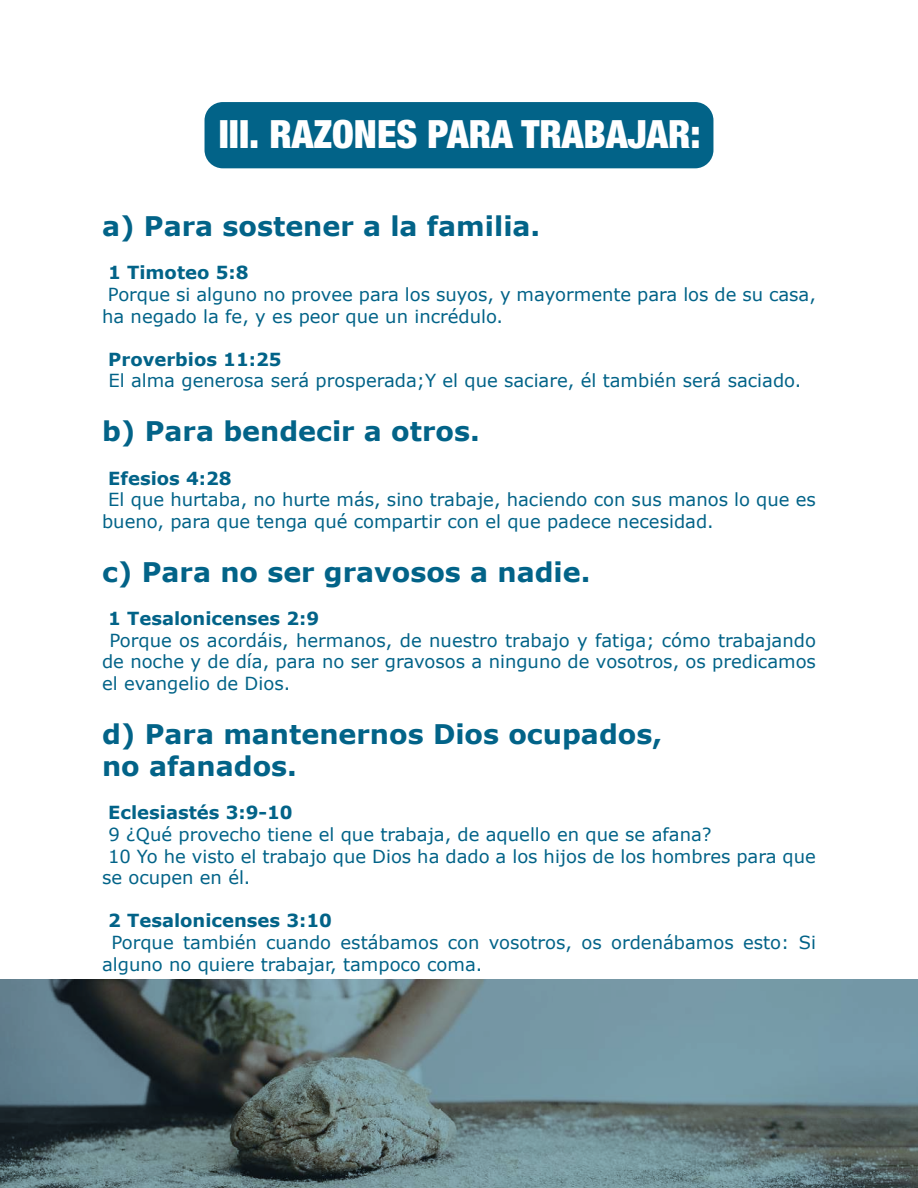
<style>
.page{position:relative;width:918px;height:1188px;background:#fff}
.page>*{position:absolute;margin:0;border:0;box-sizing:border-box;transform-origin:0 0}
.t1{font:900 condensed 39px "Helvetica Neue";color:#fff}
.t2{font:700 27px/32.4px "Verdana";color:#026388}
.t3{font:18px/21.6px "Verdana";color:#026388}
.t4{font:700 18px "Verdana";color:#026388}
</style>
<div class="page">
<div style="left:205px;top:102px;width:508px;height:66px;background:#026388;border-radius:18px"></div>
<svg style="left:0;top:979px;width:918px;height:209px;background:#61797f"></svg>
<h1 class="t1" style="left:219px;top:110px;width:483px">III. RAZONES PARA TRABAJAR:</h1>
<h2 class="t2" style="left:102px;top:210px;width:440px">a) Para sostener a la familia.</h2>
<p class="t4" style="left:108px;top:260px;width:142px">1 Timoteo 5:8</p>
<p class="t3" style="left:102px;top:283px;width:715px;text-indent:6px">Porque si alguno no provee para los suyos, y mayormente para los de su casa, ha negado la fe, y es peor que un incrédulo.</p>
<p class="t4" style="left:108px;top:346px;width:175px">Proverbios 11:25</p>
<p class="t3" style="left:108px;top:370px;width:695px">El alma generosa será prosperada;Y el que saciare, él también será saciado.</p>
<h2 class="t2" style="left:102px;top:415px;width:379px">b) Para bendecir a otros.</h2>
<p class="t4" style="left:108px;top:465px;width:125px">Efesios 4:28</p>
<p class="t3" style="left:102px;top:489px;width:715px;text-indent:6px">El que hurtaba, no hurte más, sino trabaje, haciendo con sus manos lo que es bueno, para que tenga qué compartir con el que padece necesidad.</p>
<h2 class="t2" style="left:102px;top:555px;width:490px">c) Para no ser gravosos a nadie.</h2>
<p class="t4" style="left:108px;top:606px;width:213px">1 Tesalonicenses 2:9</p>
<p class="t3" style="left:102px;top:629px;width:715px;text-align:justify;text-indent:7px">Porque os acordáis, hermanos, de nuestro trabajo y fatiga; cómo trabajando de noche y de día, para no ser gravosos a ninguno de vosotros, os predicamos el evangelio de Dios.</p>
<h2 class="t2" style="left:102px;top:717px;width:562px">d) Para mantenernos Dios ocupados, no afanados.</h2>
<p class="t4" style="left:108px;top:800px;width:186px">Eclesiastés 3:9-10</p>
<p class="t3" style="left:108px;top:823px;width:605px">9 ¿Qué provecho tiene el que trabaja, de aquello en que se afana?</p>
<p class="t3" style="left:108px;top:845px;width:709px">10 Yo he visto el trabajo que Dios ha dado a los hijos de los hombres para que</p>
<p class="t3" style="left:102px;top:867px;width:150px">se ocupen en él.</p>
<p class="t4" style="left:108px;top:908px;width:225px">2 Tesalonicenses 3:10</p>
<p class="t3" style="left:102px;top:931px;width:715px;text-indent:9px">Porque también cuando estábamos con vosotros, os ordenábamos esto: Si alguno no quiere trabajar, tampoco coma.</p>
</div>
